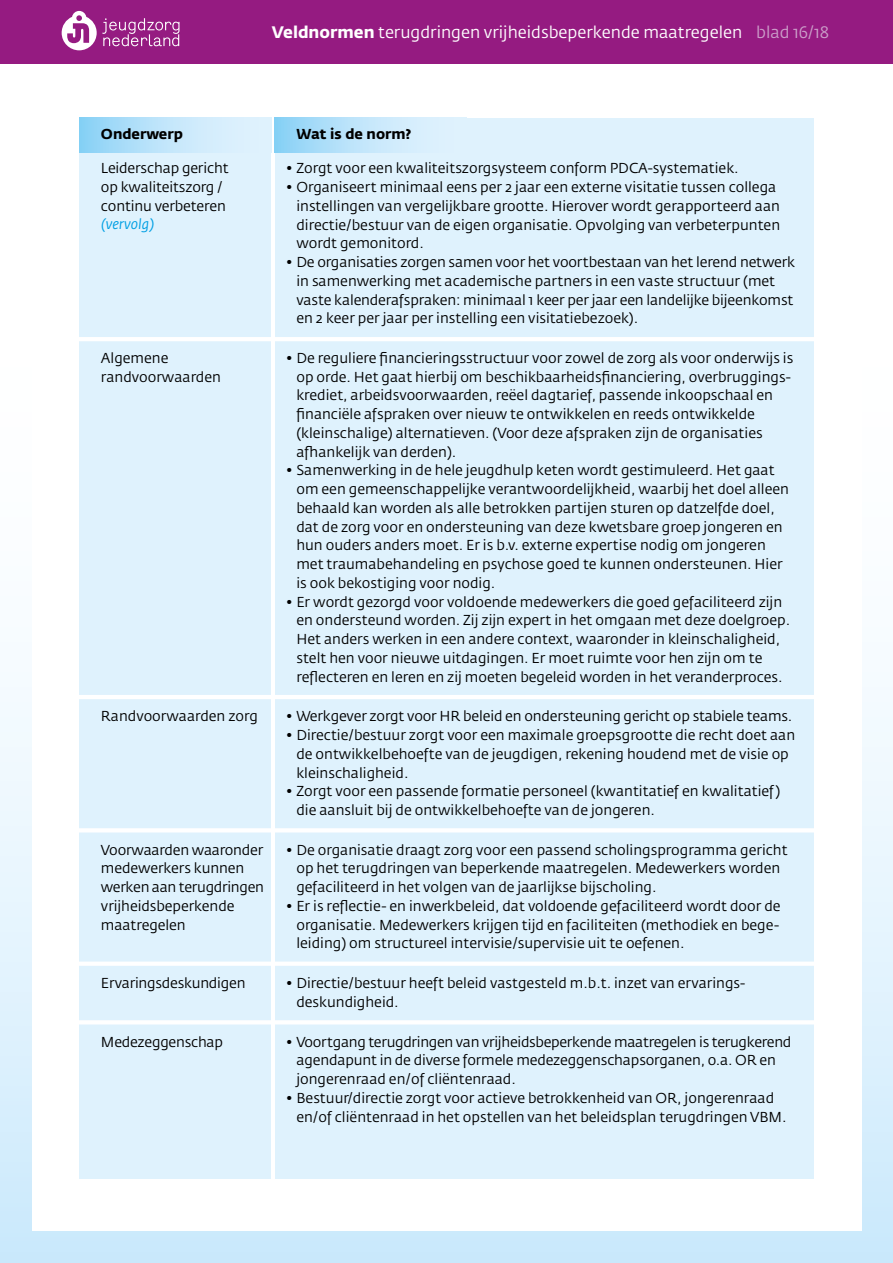
<style>
.page{position:relative;width:893px;height:1263px;background:#fff}
.page>*{position:absolute;margin:0;border:0;box-sizing:border-box;transform-origin:0 0}
.t1{font:16.5px "Fedra Sans Std";color:#fff}
.t2{font:14.25px/18.8px "Fedra Sans Std";color:#000}
.t3{font:700 14.25px "Fedra Sans Std";color:#000}
.t4{font:italic 14.25px "Fedra Sans Std";color:#009fe3}
.s1{font-weight:700}
.s2{color:#cb9ec9}
</style>
<div class="page">
<div style="left:0;top:302px;width:893px;height:961px;background:linear-gradient(to bottom,#fff,#d0ebfc)"></div>
<div style="left:32px;top:70px;width:829px;height:1161px;background:#fff"></div>
<div style="left:0;top:0;width:893px;height:64px;background:#951b81"></div>
<svg style="left:62px;top:11px;width:118px;height:39px"></svg>
<div style="left:275px;top:118px;width:538px;height:1061px;background:#dff2fd"></div>
<div style="left:80px;top:118px;width:191px;height:1061px;background:#dff2fd"></div>
<div style="left:80px;top:118px;width:191px;height:34px;background:linear-gradient(to right,#93d4f7,#edf7ff)"></div>
<div style="left:275px;top:118px;width:191px;height:34px;background:linear-gradient(to right,#92d4f7,#edf7ff)"></div>
<hr style="left:69px;top:337px;width:749px;height:4px;background:#fff">
<hr style="left:69px;top:695px;width:749px;height:4px;background:#fff">
<hr style="left:69px;top:828px;width:749px;height:4px;background:#fff">
<div style="left:69px;top:961px;width:749px;height:5px;background:#fff"></div>
<hr style="left:69px;top:1020px;width:749px;height:4px;background:#fff">
<p class="t1" style="left:272px;top:22px;width:559px"><span class="s1">Veldnormen</span> terugdringen vrijheidsbeperkende maatregelen <span class="s2">blad 16/18</span></p>
<p class="t3" style="left:101px;top:125px;width:83px">Onderwerp</p>
<p class="t3" style="left:296px;top:125px;width:117px">Wat is de norm?</p>
<p class="t2" style="left:101px;top:159px;width:129px">Leiderschap gericht op kwaliteitszorg / continu verbeteren</p>
<p class="t4" style="left:101px;top:215px;width:55px">(vervolg)</p>
<p class="t2" style="left:286px;top:159px;width:454px">• Zorgt voor een kwaliteitszorgsysteem conform PDCA-systematiek.</p>
<p class="t2" style="left:296px;top:178px;width:485px;text-indent:-11px">• Organiseert minimaal eens per 2 jaar een externe visitatie tussen collega instellingen van vergelijkbare grootte. Hierover wordt gerapporteerd aan directie/bestuur van de eigen organisatie. Opvolging van verbeterpunten wordt gemonitord.</p>
<p class="t2" style="left:296px;top:253px;width:500px;text-indent:-11px">• De organisaties zorgen samen voor het voortbestaan van het lerend netwerk in samenwerking met academische partners in een vaste structuur (met vaste kalenderafspraken: minimaal 1 keer per jaar een landelijke bijeenkomst en 2 keer per jaar per instelling een visitatiebezoek).</p>
<p class="t2" style="left:101px;top:348px;width:121px">Algemene randvoorwaarden</p>
<p class="t2" style="left:101px;top:707px;width:158px">Randvoorwaarden zorg</p>
<p class="t2" style="left:101px;top:840px;width:164px">Voorwaarden waaronder medewerkers kunnen werken aan terugdringen vrijheidsbeperkende maatregelen</p>
<p class="t2" style="left:101px;top:973px;width:146px">Ervaringsdeskundigen</p>
<p class="t2" style="left:101px;top:1032px;width:124px">Medezeggenschap</p>
<p class="t2" style="left:296px;top:348px;width:498px;text-indent:-11px">• De reguliere financieringsstructuur voor zowel de zorg als voor onderwijs is op orde. Het gaat hierbij om beschikbaarheidsfinanciering, overbruggings&shy;krediet, arbeidsvoorwaarden, reëel dagtarief, passende inkoopschaal en financiële afspraken over nieuw te ontwikkelen en reeds ontwikkelde (kleinschalige) alternatieven. (Voor deze afspraken zijn de organisaties afhankelijk van derden).</p>
<p class="t2" style="left:296px;top:461px;width:494px;text-indent:-11px">• Samenwerking in de hele jeugdhulp keten wordt gestimuleerd. Het gaat om een gemeenschappelijke verantwoordelijkheid, waarbij het doel alleen behaald kan worden als alle betrokken partijen sturen op datzelfde doel, dat de zorg voor en ondersteuning van deze kwetsbare groep jongeren en hun ouders anders moet. Er is b.v. externe expertise nodig om jongeren met traumabehandeling en psychose goed te kunnen ondersteunen. Hier is ook bekostiging voor nodig.</p>
<p class="t2" style="left:296px;top:592px;width:495px;text-indent:-11px">• Er wordt gezorgd voor voldoende medewerkers die goed gefaciliteerd zijn en ondersteund worden. Zij zijn expert in het omgaan met deze doelgroep.<br>Het anders werken in een andere context, waaronder in kleinschaligheid, stelt hen voor nieuwe uitdagingen. Er moet ruimte voor hen zijn om te reflecteren en leren en zij moeten begeleid worden in het veranderproces.</p>
<p class="t2" style="left:286px;top:707px;width:508px">• Werkgever zorgt voor HR beleid en ondersteuning gericht op stabiele teams.</p>
<p class="t2" style="left:296px;top:726px;width:500px;text-indent:-11px">• Directie/bestuur zorgt voor een maximale groepsgrootte die recht doet aan de ontwikkelbehoefte van de jeugdigen, rekening houdend met de visie op kleinschaligheid.</p>
<p class="t2" style="left:296px;top:782px;width:485px;text-indent:-11px">• Zorgt voor een passende formatie personeel (kwantitatief en kwalitatief) die aansluit bij de ontwikkelbehoefte van de jongeren.</p>
<p class="t2" style="left:296px;top:840px;width:493px;text-indent:-11px">• De organisatie draagt zorg voor een passend scholingsprogramma gericht op het terugdringen van beperkende maatregelen. Medewerkers worden gefaciliteerd in het volgen van de jaarlijkse bijscholing.</p>
<p class="t2" style="left:296px;top:896px;width:486px;text-align:justify;text-indent:-11px">• Er is reflectie- en inwerkbeleid, dat voldoende gefaciliteerd wordt door de organisatie. Medewerkers krijgen tijd en faciliteiten (methodiek en bege&shy;leiding) om structureel intervisie/supervisie uit te oefenen.</p>
<p class="t2" style="left:296px;top:973px;width:450px;text-indent:-11px">• Directie/bestuur heeft beleid vastgesteld m.b.t. inzet van ervarings&shy;deskundigheid.</p>
<p class="t2" style="left:296px;top:1032px;width:496px;text-indent:-11px">• Voortgang terugdringen van vrijheidsbeperkende maatregelen is terugkerend agendapunt in de diverse formele medezeggenschapsorganen, o.a. OR en jongerenraad en/of cliëntenraad.</p>
<p class="t2" style="left:296px;top:1088px;width:492px;text-indent:-11px">• Bestuur/directie zorgt voor actieve betrokkenheid van OR, jongerenraad en/of cliëntenraad in het opstellen van het beleidsplan terugdringen VBM.</p>
</div>
